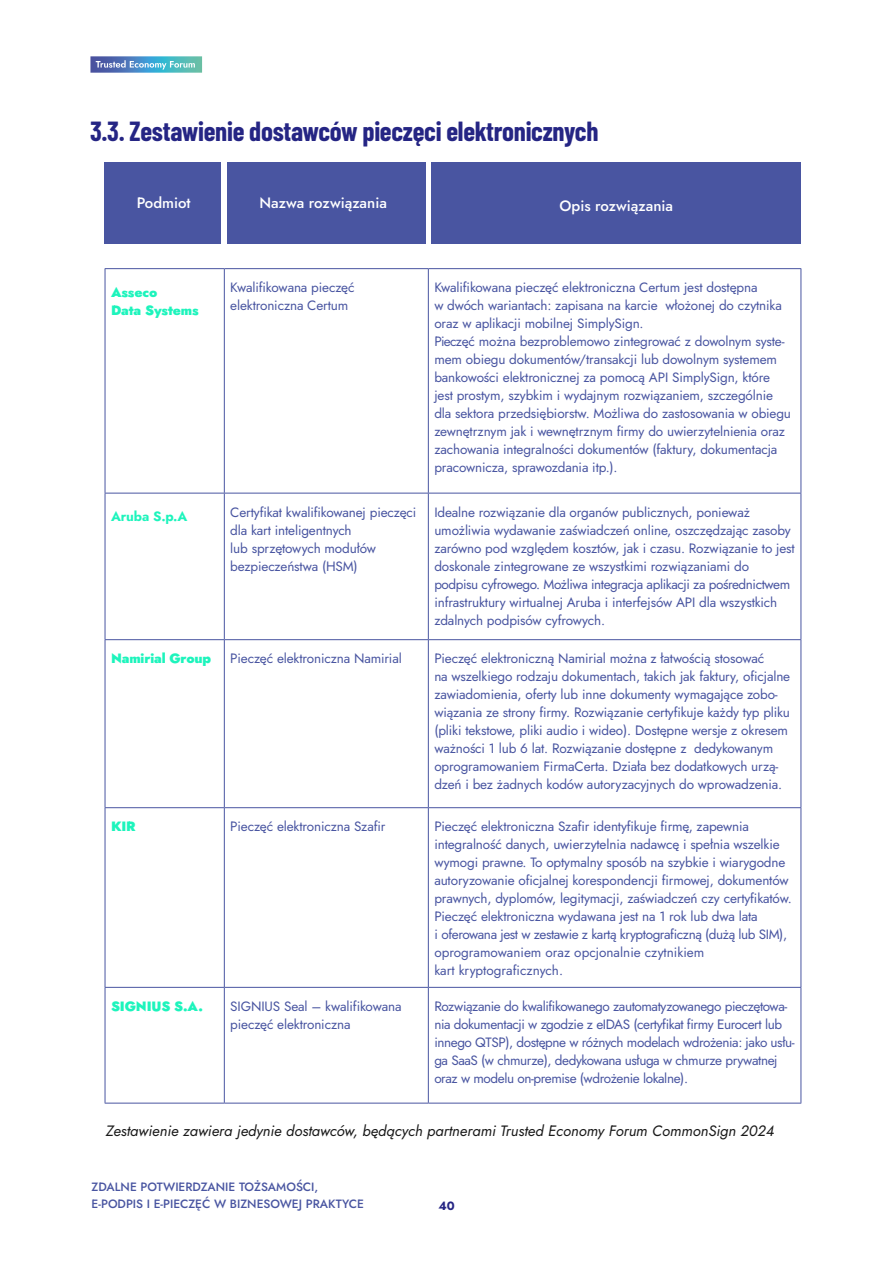
<style>
.page{position:relative;width:893px;height:1263px;background:#fff}
.page>*{position:absolute;margin:0;border:0;box-sizing:border-box;transform-origin:0 0}
.t1{font:700 27px "Barlow Condensed";letter-spacing:-.01em;color:#252584}
.t2{font:italic 15px "Jost";color:#1a1a1a}
.t3{font:500 15px "Jost";color:#fff}
.t4{font:13.5px/18px "Jost";letter-spacing:-.01em;color:#4955a1}
.t5{font:13.5px/18px "Jost";letter-spacing:-.03em;color:#4955a1}
.t6{font:900 13.5px/18px "Jost";letter-spacing:-.01em;color:#1df4bc}
.t7{font:700 13.5px "Jost";letter-spacing:-.01em;color:#1df4bc}
.t8{font:500 12px/16.5px "Jost";color:#4955a1}
.t9{font:700 12px "Jost";color:#252584}
</style>
<div class="page">
<svg style="left:90px;top:56px;width:112px;height:17px;background:#68a4c5"></svg>
<div style="left:105px;top:163px;width:116px;height:81px;background:#4955a1"></div>
<div style="left:227px;top:163px;width:198px;height:81px;background:#4955a1"></div>
<div style="left:431px;top:163px;width:370px;height:81px;background:#4955a1"></div>
<hr style="left:105px;top:268px;width:119px;height:1px;background:#4955a1">
<hr style="left:105px;top:269px;width:1px;height:224px;background:#4955a1">
<hr style="left:224px;top:268px;width:204px;height:1px;background:#4955a1">
<hr style="left:224px;top:269px;width:1px;height:224px;background:#4955a1">
<hr style="left:428px;top:268px;width:373px;height:1px;background:#4955a1">
<hr style="left:428px;top:269px;width:1px;height:224px;background:#4955a1">
<hr style="left:801px;top:269px;width:1px;height:224px;background:#4955a1">
<hr style="left:105px;top:493px;width:119px;height:1px;background:#4955a1">
<hr style="left:105px;top:493px;width:1px;height:146px;background:#4955a1">
<hr style="left:224px;top:493px;width:204px;height:1px;background:#4955a1">
<hr style="left:224px;top:493px;width:1px;height:146px;background:#4955a1">
<hr style="left:428px;top:493px;width:373px;height:1px;background:#4955a1">
<hr style="left:428px;top:493px;width:1px;height:146px;background:#4955a1">
<hr style="left:801px;top:493px;width:1px;height:146px;background:#4955a1">
<hr style="left:105px;top:639px;width:119px;height:1px;background:#4955a1">
<hr style="left:105px;top:640px;width:1px;height:167px;background:#4955a1">
<hr style="left:224px;top:639px;width:204px;height:1px;background:#4955a1">
<hr style="left:224px;top:640px;width:1px;height:167px;background:#4955a1">
<hr style="left:428px;top:639px;width:373px;height:1px;background:#4955a1">
<hr style="left:428px;top:640px;width:1px;height:167px;background:#4955a1">
<hr style="left:801px;top:640px;width:1px;height:167px;background:#4955a1">
<hr style="left:105px;top:807px;width:119px;height:1px;background:#4955a1">
<hr style="left:105px;top:808px;width:1px;height:179px;background:#4955a1">
<hr style="left:224px;top:807px;width:204px;height:1px;background:#4955a1">
<hr style="left:224px;top:808px;width:1px;height:179px;background:#4955a1">
<hr style="left:428px;top:807px;width:373px;height:1px;background:#4955a1">
<hr style="left:428px;top:808px;width:1px;height:179px;background:#4955a1">
<hr style="left:801px;top:808px;width:1px;height:179px;background:#4955a1">
<hr style="left:105px;top:987px;width:119px;height:1px;background:#4955a1">
<hr style="left:105px;top:988px;width:1px;height:115px;background:#4955a1">
<hr style="left:224px;top:987px;width:204px;height:1px;background:#4955a1">
<hr style="left:224px;top:988px;width:1px;height:115px;background:#4955a1">
<hr style="left:428px;top:987px;width:373px;height:1px;background:#4955a1">
<hr style="left:428px;top:988px;width:1px;height:115px;background:#4955a1">
<hr style="left:801px;top:988px;width:1px;height:115px;background:#4955a1">
<hr style="left:105px;top:1103px;width:119px;height:1px;background:#4955a1">
<hr style="left:224px;top:1103px;width:204px;height:1px;background:#4955a1">
<hr style="left:428px;top:1103px;width:373px;height:1px;background:#4955a1">
<h1 class="t1" style="left:90px;top:112px;width:510px">3.3. Zestawienie dostawców pieczęci elektronicznych</h1>
<p class="t3" style="left:137px;top:193px;width:55px">Podmiot</p>
<p class="t3" style="left:259px;top:193px;width:129px">Nazwa rozwiązania</p>
<p class="t3" style="left:559px;top:196px;width:115px">Opis rozwiązania</p>
<p class="t6" style="left:111px;top:283px;width:89px">Asseco<br>Data Systems</p>
<p class="t4" style="left:230px;top:278px;width:126px">Kwalifikowana pieczęć elektroniczna Certum</p>
<p class="t4" style="left:434px;top:278px;width:358px">Kwalifikowana pieczęć elektroniczna Certum jest dostępna<br>w dwóch wariantach: zapisana na karcie włożonej do czytnika oraz w aplikacji mobilnej SimplySign.<br>Pieczęć można bezproblemowo zintegrować z dowolnym syste&shy;mem obiegu dokumentów/transakcji lub dowolnym systemem bankowości elektronicznej za pomocą API SimplySign, które jest prostym, szybkim i wydajnym rozwiązaniem, szczególnie dla sektora przedsiębiorstw. Możliwa do zastosowania w obiegu zewnętrznym jak i wewnętrznym firmy do uwierzytelnienia oraz zachowania integralności dokumentów (faktury, dokumentacja pracownicza, sprawozdania itp.).</p>
<p class="t7" style="left:111px;top:507px;width:78px">Aruba S.p.A</p>
<p class="t4" style="left:230px;top:503px;width:188px">Certyfikat kwalifikowanej pieczęci dla kart inteligentnych<br>lub sprzętowych modułów bezpieczeństwa (HSM)</p>
<p class="t4" style="left:434px;top:503px;width:362px">Idealne rozwiązanie dla organów publicznych, ponieważ umożliwia wydawanie zaświadczeń online, oszczędzając zasoby zarówno pod względem kosztów, jak i czasu. Rozwiązanie to jest doskonale zintegrowane ze wszystkimi rozwiązaniami do podpisu cyfrowego. Możliwa integracja aplikacji za pośrednictwem infrastruktury wirtualnej Aruba i interfejsów API dla wszystkich zdalnych podpisów cyfrowych.</p>
<p class="t6" style="left:111px;top:649px;width:102px">Namirial Group</p>
<p class="t4" style="left:230px;top:649px;width:173px">Pieczęć elektroniczna Namirial</p>
<p class="t4" style="left:434px;top:649px;width:357px">Pieczęć elektroniczną Namirial można z łatwością stosować<br>na wszelkiego rodzaju dokumentach, takich jak faktury, oficjalne zawiadomienia, oferty lub inne dokumenty wymagające zobo&shy;wiązania ze strony firmy. Rozwiązanie certyfikuje każdy typ pliku (pliki tekstowe, pliki audio i wideo). Dostępne wersje z okresem ważności 1 lub 6 lat. Rozwiązanie dostępne z dedykowanym oprogramowaniem FirmaCerta. Działa bez dodatkowych urzą&shy;dzeń i bez żadnych kodów autoryzacyjnych do wprowadzenia.</p>
<p class="t6" style="left:111px;top:817px;width:26px">KIR</p>
<p class="t4" style="left:230px;top:817px;width:157px">Pieczęć elektroniczna Szafir</p>
<p class="t4" style="left:434px;top:817px;width:359px">Pieczęć elektroniczna Szafir identyfikuje firmę, zapewnia integralność danych, uwierzytelnia nadawcę i spełnia wszelkie wymogi prawne. To optymalny sposób na szybkie i wiarygodne autoryzowanie oficjalnej korespondencji firmowej, dokumentów prawnych, dyplomów, legitymacji, zaświadczeń czy certyfikatów.<br>Pieczęć elektroniczna wydawana jest na 1 rok lub dwa lata<br>i oferowana jest w zestawie z kartą kryptograficzną (dużą lub SIM), oprogramowaniem oraz opcjonalnie czytnikiem<br>kart kryptograficznych.</p>
<p class="t6" style="left:111px;top:997px;width:93px">SIGNIUS S.A.</p>
<p class="t4" style="left:230px;top:997px;width:173px">SIGNIUS Seal – kwalifikowana pieczęć elektroniczna</p>
<p class="t5" style="left:434px;top:997px;width:362px">Rozwiązanie do kwalifikowanego zautomatyzowanego pieczętowa&shy;nia dokumentacji w zgodzie z eIDAS (certyfikat firmy Eurocert lub innego QTSP), dostępne w różnych modelach wdrożenia: jako usłu&shy;ga SaaS (w chmurze), dedykowana usługa w chmurze prywatnej oraz w modelu on-premise (wdrożenie lokalne).</p>
<p class="t2" style="left:106px;top:1120px;width:670px">Zestawienie zawiera jedynie dostawców, będących partnerami Trusted Economy Forum CommonSign 2024</p>
<p class="t8" style="left:92px;top:1179px;width:274px">ZDALNE POTWIERDZANIE TOŻSAMOŚCI,<br>E-PODPIS I E-PIECZĘĆ W BIZNESOWEJ PRAKTYCE</p>
<p class="t9" style="left:438px;top:1197px;width:18px">40</p>
</div>
